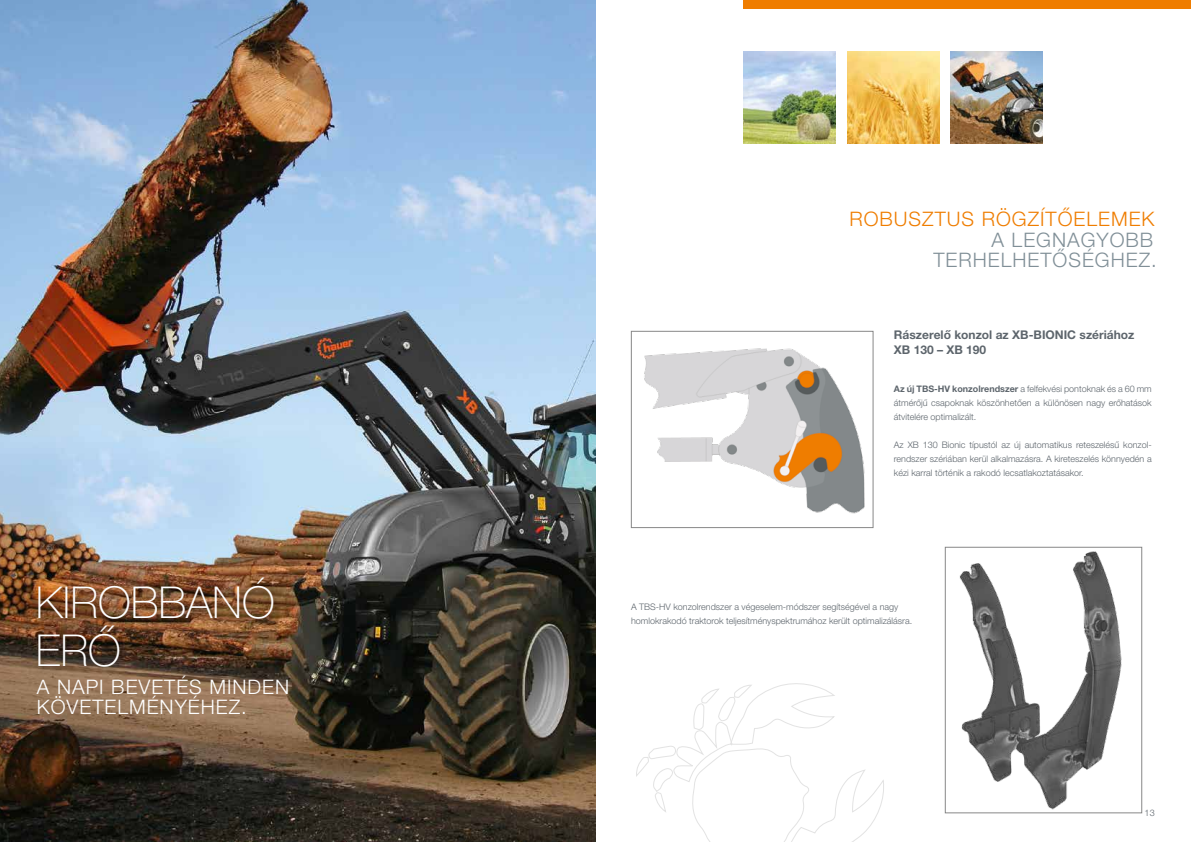
<style>
.page{position:relative;width:1191px;height:842px;background:#fff}
.page>*{position:absolute;margin:0;border:0;box-sizing:border-box;transform-origin:0 0}
.t1{font:100 44px/48px "Helvetica Neue LT Pro";color:#fff}
.t2{font:300 20px/20px "Helvetica Neue LT Pro";letter-spacing:.05em;color:#fff}
.t3{font:300 20px/20px "Helvetica Neue LT Pro";letter-spacing:.05em;color:#808f97;text-align:right}
.t4{font:300 20px "Helvetica Neue LT Pro";letter-spacing:.05em;color:#ef7d00}
.t5{font:700 12px/15px "Helvetica Neue LT Pro";color:#5d656c}
.t6{font:300 9px/14px "Helvetica Neue LT Pro";color:#5d656c;text-align:justify}
.s1{font-weight:700}
</style>
<div class="page">
<img style="left:0;top:0;width:595px;height:842px">
<div style="left:743px;top:0;width:448px;height:9px;background:#ef7d00"></div>
<img style="left:959px;top:551px;width:163px;height:259px">
<div style="left:945px;top:547px;width:197px;height:266px;border:1px solid #878787"></div>
<img style="left:847px;top:51px;width:92px;height:92px">
<img style="left:950px;top:51px;width:92px;height:92px">
<img style="left:743px;top:51px;width:93px;height:92px">
<svg style="left:636px;top:683px;width:248px;height:159px"></svg>
<img style="left:644px;top:348px;width:221px;height:166px">
<div style="left:631px;top:331px;width:242px;height:197px;border:1px solid #878787"></div>
<div style="left:35px;top:574px;width:247px;height:101px;background:#000;opacity:.4"></div>
<h1 class="t1" style="left:36px;top:579px;width:240px">KIROBBANÓ<br>ERŐ</h1>
<h2 class="t2" style="left:37px;top:677px;width:254px">A NAPI BEVETÉS MINDEN<br>KÖVETELMÉNYÉHEZ.</h2>
<h2 class="t4" style="left:849px;top:206px;width:307px">ROBUSZTUS RÖGZÍTŐELEMEK</h2>
<h2 class="t3" style="left:933px;top:229px;width:225px">A LEGNAGYOBB<br>TERHELHETŐSÉGHEZ.</h2>
<h3 class="t5" style="left:894px;top:327px;width:242px">Rászerelő konzol az XB-BIONIC szériához<br>XB 130 – XB 190</h3>
<p class="t6" style="left:894px;top:382px;width:259px"><span class="s1">Az új TBS-HV konzolrendszer</span> a felfekvési pontoknak és a 60 mm átmérőjű csapoknak köszönhetően a különösen nagy erőhatások átvitelére optimalizált.</p>
<p class="t6" style="left:894px;top:438px;width:259px">Az XB 130 Bionic típustól az új automatikus reteszelésű konzol&shy;rendszer szériában kerül alkalmazásra. A kireteszelés könnyedén a kézi karral történik a rakodó lecsatlakoztatásakor.</p>
<p class="t6" style="left:631px;top:600px;width:283px">A TBS-HV konzolrendszer a végeselem-módszer segítségével a nagy homlokrakodó traktorok teljesítményspektrumához került optimalizálásra.</p>
<p class="t6" style="left:1144px;top:805px;width:12px">13</p>
</div>
